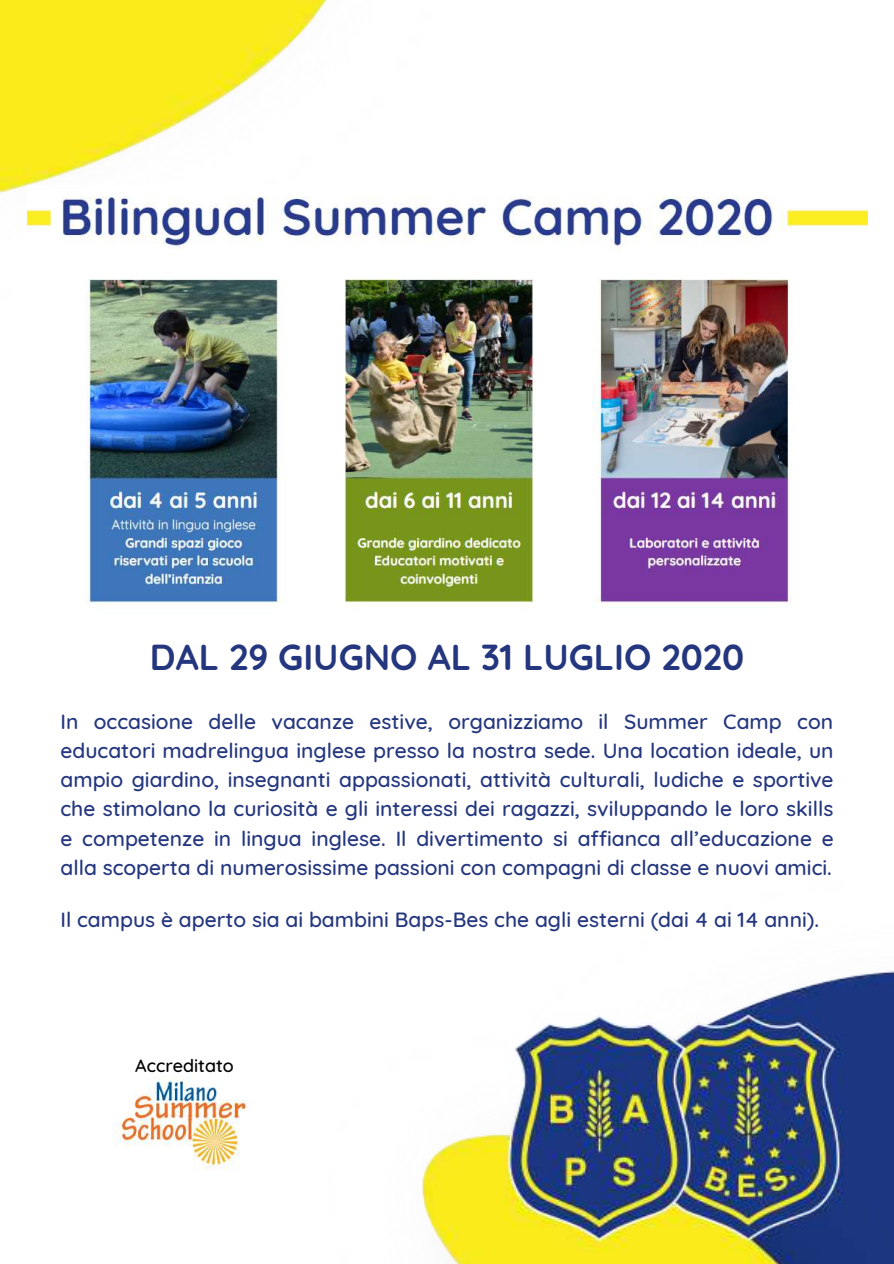
<style>
.page{position:relative;width:894px;height:1264px;background:#fff}
.page>*{position:absolute;margin:0;border:0;box-sizing:border-box;transform-origin:0 0}
.t1{font:700 36px "Quicksand";color:#24367e}
.t2{font:500 21px/29.2px "Quicksand";color:#24367e;text-align:justify}
.t3{font:500 18px "Quicksand";color:#000}
</style>
<div class="page">
<img style="left:1px;top:0;width:892px;height:1263px">
<img style="left:28px;top:185px;width:838px;height:447px">
<img style="left:89px;top:1064px;width:197px;height:111px">
<h1 class="t1" style="left:150px;top:634px;width:595px">DAL 29 GIUGNO AL 31 LUGLIO 2020</h1>
<p class="t2" style="left:60px;top:706px;width:774px">In occasione delle vacanze estive, organizziamo il Summer Camp con educatori madrelingua inglese presso la nostra sede. Una location ideale, un ampio giardino, insegnanti appassionati, attività culturali, ludiche e sportive che stimolano la curiosità e gli interessi dei ragazzi, sviluppando le loro skills e competenze in lingua inglese. Il divertimento si affianca all’educazione e alla scoperta di numerosissime passioni con compagni di classe e nuovi amici.</p>
<p class="t2" style="left:60px;top:904px;width:760px">Il campus è aperto sia ai bambini Baps-Bes che agli esterni (dai 4 ai 14 anni).</p>
<p class="t3" style="left:135px;top:1053px;width:100px">Accreditato</p>
</div>
